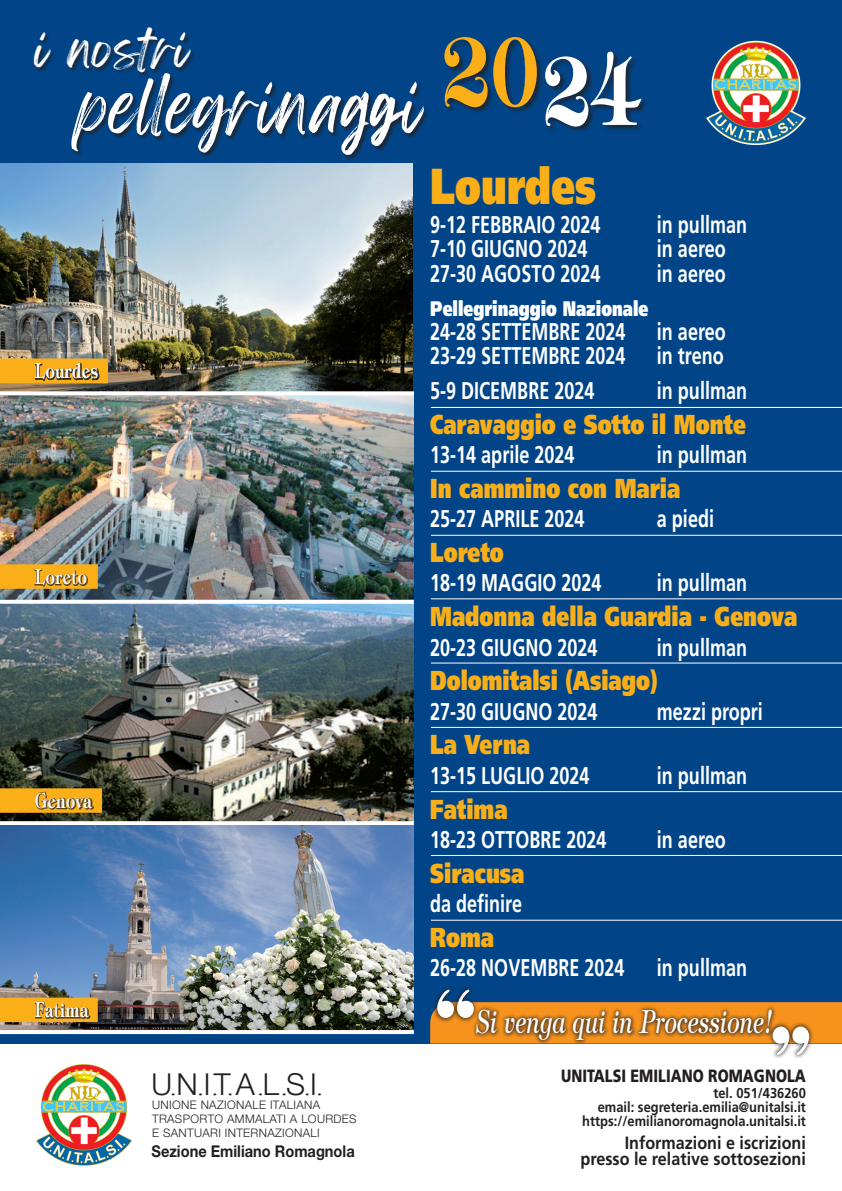
<style>
.page{position:relative;width:842px;height:1191px;background:#fff}
.page>*{position:absolute;margin:0;border:0;box-sizing:border-box;transform-origin:0 0}
.t1{font:600 93.4px "Tiffany Std";color:#fff;scale:.83 1}
.t2{font:800 85px "Tiffany Std";color:#fff;scale:.82 1}
.t3{font:63.5px "Feeling Passionate";letter-spacing:.03em;color:#fff;scale:.96 1}
.t4{font:900 50.5px "Frutiger LT Std";color:#faaf18;scale:.74 1}
.t5{font:43.5px "Feeling Passionate";letter-spacing:.03em;color:#fff;scale:1.04 1}
.t6{font:italic 32px "Tiffany Std";color:#fff;scale:.7 1}
.t7{font:300 30.2px "Helvetica Neue LT Std";color:#231f20}
.t8{font:900 27.3px "Frutiger LT Std";color:#faaf18;scale:.74 1}
.t9{font:700 24.2px "Frutiger LT Std";color:#fff;scale:.74 1}
.t10{font:900 21px "Frutiger LT Std";color:#fff;scale:.74 1}
.t11{font:600 20.7px "Tiffany Std";letter-spacing:.03em;color:#fff;scale:.73 1}
.t12{font:700 17.8px/16px "Frutiger LT Std";color:#231f20;text-align:right;scale:.91 1}
.t13{font:900 17.7px "Frutiger LT Std";color:#231f20;scale:.8 1}
.t14{font:700 16.2px "Helvetica Neue LT Std";color:#231f20;scale:.9 1}
.t15{font:700 14.3px/14.3px "Frutiger LT Std";color:#231f20;text-align:right;scale:.91 1}
.t16{font:300 11.8px/14.3px "Helvetica Neue LT Std";letter-spacing:.03em;color:#231f20}
.s1{font-family:"Times New Roman";font-weight:400;font-size:25.2px}
</style>
<div class="page">
<div style="left:0;top:0;width:842px;height:1043px;background:#014588"></div>
<img style="left:0;top:395px;width:414px;height:426px">
<img style="left:36px;top:1064px;width:96px;height:102px">
<div style="left:34px;top:27px;width:396px;height:134px;background:#231f20;opacity:.75"></div>
<div style="left:444px;top:37px;width:100px;height:77px;background:#231f20;opacity:.75"></div>
<img style="left:0;top:163px;width:412px;height:228px">
<svg style="left:0;top:821px;width:414px;height:4px;background:#f6f6f5"></svg>
<svg style="left:0;top:359px;width:108px;height:24px"></svg>
<svg style="left:0;top:788px;width:102px;height:25px"></svg>
<div style="left:35px;top:363px;width:64px;height:18px;background:#231f20;opacity:.75"></div>
<div style="left:35px;top:791px;width:59px;height:19px;background:#231f20;opacity:.75"></div>
<svg style="left:430px;top:1002px;width:412px;height:41px;background:#f0911f"></svg>
<hr style="left:431px;top:407px;width:411px;height:1px;background:#fff">
<hr style="left:431px;top:471px;width:411px;height:1px;background:#fff">
<hr style="left:431px;top:535px;width:411px;height:1px;background:#fff">
<hr style="left:431px;top:598px;width:411px;height:1px;background:#fff">
<hr style="left:431px;top:662px;width:411px;height:1px;background:#fff">
<hr style="left:431px;top:727px;width:411px;height:1px;background:#fff">
<hr style="left:431px;top:791px;width:411px;height:1px;background:#fff">
<hr style="left:431px;top:855px;width:411px;height:1px;background:#fff">
<hr style="left:431px;top:919px;width:411px;height:1px;background:#fff">
<img style="left:707px;top:40px;width:99px;height:104px">
<div style="left:545px;top:52px;width:103px;height:81px;background:#231f20;opacity:.75"></div>
<img style="left:0;top:825px;width:414px;height:205px">
<svg style="left:0;top:997px;width:98px;height:25px"></svg>
<div style="left:35px;top:1001px;width:56px;height:18px;background:#231f20;opacity:.75"></div>
<hr style="left:0;top:1030px;width:414px;height:4px;background:#fff">
<svg style="left:0;top:600px;width:414px;height:4px;background:#f6f8fb"></svg>
<svg style="left:0;top:391px;width:414px;height:4px;background:#f0f0f0"></svg>
<svg style="left:0;top:564px;width:98px;height:25px"></svg>
<div style="left:35px;top:569px;width:53px;height:18px;background:#231f20;opacity:.75"></div>
<div style="left:472px;top:1005px;width:305px;height:40px;background:#231f20;opacity:.75"></div>
<div style="left:432px;top:984px;width:47px;height:39px;background:#231f20;opacity:.75"></div>
<div style="left:767px;top:1021px;width:47px;height:39px;background:#231f20;opacity:.75"></div>
<h3 class="t5" style="left:36px;top:14px;width:149px">i nostri</h3>
<h3 class="t3" style="left:79px;top:55px;width:480px">pellegrinaggi <sup>20</sup></h3>
<h1 class="t1" style="left:543px;top:33px;width:117px">24</h1>
<p class="t11" style="left:35px;top:358px;width:89px">Lourdes</p>
<p class="t11" style="left:35px;top:563px;width:73px">Loreto</p>
<p class="t11" style="left:35px;top:787px;width:80px">Genova</p>
<p class="t11" style="left:35px;top:996px;width:75px">Fatima</p>
<p class="t7" style="left:152px;top:1065px;width:173px">U<span class="s1">.</span>N<span class="s1">.</span>I<span class="s1">.</span>T<span class="s1">.</span>A<span class="s1">.</span>L<span class="s1">.</span>S<span class="s1">.</span>I<span class="s1">.</span></p>
<p class="t16" style="left:152px;top:1097px;width:206px">UNIONE NAZIONALE ITALIANA<br>TRASPORTO AMMALATI A LOURDES<br>E SANTUARI INTERNAZIONALI</p>
<p class="t14" style="left:152px;top:1141px;width:227px">Sezione Emiliano Romagnola</p>
<h3 class="t4" style="left:430px;top:155px;width:226px">Lourdes</h3>
<p class="t9" style="left:430px;top:210px;width:232px">9-12 FEBBRAIO 2024</p>
<p class="t9" style="left:657px;top:210px;width:123px">in pullman</p>
<p class="t9" style="left:430px;top:235px;width:214px">7-10 GIUGNO 2024</p>
<p class="t9" style="left:657px;top:235px;width:94px">in aereo</p>
<p class="t9" style="left:430px;top:259px;width:232px">27-30 AGOSTO 2024</p>
<p class="t9" style="left:657px;top:259px;width:94px">in aereo</p>
<p class="t10" style="left:430px;top:296px;width:296px">Pellegrinaggio Nazionale</p>
<p class="t9" style="left:430px;top:317px;width:265px">24-28 SETTEMBRE 2024</p>
<p class="t9" style="left:657px;top:317px;width:94px">in aereo</p>
<p class="t9" style="left:430px;top:342px;width:265px">23-29 SETTEMBRE 2024</p>
<p class="t9" style="left:657px;top:342px;width:92px">in treno</p>
<p class="t9" style="left:430px;top:376px;width:223px">5-9 DICEMBRE 2024</p>
<p class="t9" style="left:657px;top:376px;width:123px">in pullman</p>
<p class="t8" style="left:430px;top:407px;width:428px">Caravaggio e Sotto il Monte</p>
<p class="t9" style="left:430px;top:440px;width:196px">13-14 aprile 2024</p>
<p class="t9" style="left:657px;top:440px;width:123px">in pullman</p>
<p class="t8" style="left:430px;top:471px;width:339px">In cammino con Maria</p>
<p class="t9" style="left:430px;top:504px;width:210px">25-27 APRILE 2024</p>
<p class="t9" style="left:657px;top:504px;width:79px">a piedi</p>
<p class="t8" style="left:430px;top:535px;width:101px">Loreto</p>
<p class="t9" style="left:430px;top:569px;width:233px">18-19 MAGGIO 2024</p>
<p class="t9" style="left:657px;top:569px;width:123px">in pullman</p>
<p class="t8" style="left:430px;top:600px;width:497px">Madonna della Guardia - Genova</p>
<p class="t9" style="left:430px;top:633px;width:228px">20-23 GIUGNO 2024</p>
<p class="t9" style="left:657px;top:633px;width:123px">in pullman</p>
<p class="t8" style="left:430px;top:664px;width:309px">Dolomitalsi (Asiago)</p>
<p class="t9" style="left:430px;top:697px;width:228px">27-30 GIUGNO 2024</p>
<p class="t9" style="left:657px;top:697px;width:144px">mezzi propri</p>
<p class="t8" style="left:430px;top:728px;width:137px">La Verna</p>
<p class="t9" style="left:430px;top:761px;width:217px">13-15 LUGLIO 2024</p>
<p class="t9" style="left:657px;top:761px;width:123px">in pullman</p>
<p class="t8" style="left:430px;top:792px;width:106px">Fatima</p>
<p class="t9" style="left:430px;top:825px;width:240px">18-23 OTTOBRE 2024</p>
<p class="t9" style="left:657px;top:825px;width:94px">in aereo</p>
<p class="t8" style="left:430px;top:856px;width:129px">Siracusa</p>
<p class="t9" style="left:430px;top:889px;width:126px">da definire</p>
<p class="t8" style="left:430px;top:920px;width:88px">Roma</p>
<p class="t9" style="left:430px;top:953px;width:264px">26-28 NOVEMBRE 2024</p>
<p class="t9" style="left:657px;top:953px;width:123px">in pullman</p>
<h2 class="t2" style="left:434px;top:964px;width:53px">“</h2>
<h3 class="t6" style="left:476px;top:1003px;width:425px">Si venga qui in Processione!</h3>
<h2 class="t2" style="left:812px;top:1080px;width:53px;rotate:-180deg">“</h2>
<p class="t13" style="left:561px;top:1064px;width:308px">UNITALSI EMILIANO ROMAGNOLA</p>
<p class="t15" style="left:582px;top:1085px;width:247px">tel. 051/436260<br>email: segreteria.emilia@unitalsi.it https://emilianoromagnola.unitalsi.it</p>
<p class="t12" style="left:580px;top:1135px;width:249px">Informazioni e iscrizioni presso le relative sottosezioni</p>
</div>
